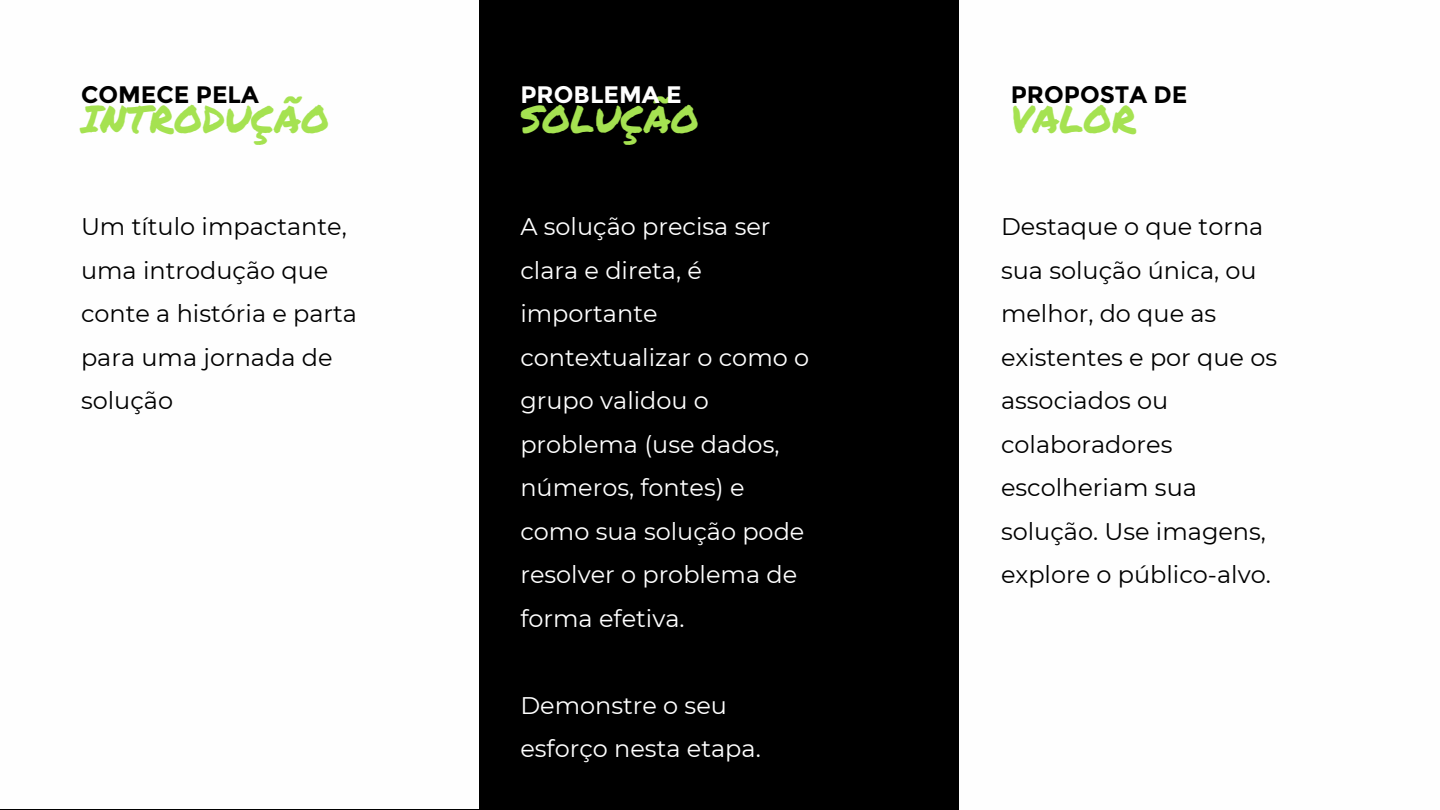
<style>
.page{position:relative;width:1440px;height:810px;background:#fff}
.page>*{position:absolute;margin:0;border:0;box-sizing:border-box;transform-origin:0 0}
.t1{font:38px "Permanent Marker";color:#a5e251}
.t2{font:24px/43.5px "Montserrat";color:#000}
.t3{font:24px/43.5px "Montserrat";color:#fff}
.t4{font:700 23.9px "Montserrat";color:#000}
.t5{font:700 23.9px "Montserrat";color:#fff}
</style>
<div class="page">
<div style="left:480px;top:0;width:480px;height:810px;background:#000"></div>
<h1 class="t4" style="left:81px;top:80px;width:179px">COMECE PELA</h1>
<h2 class="t1" style="left:81px;top:91px;width:250px">INTRODUÇÃO</h2>
<h2 class="t5" style="left:520px;top:80px;width:163px">PROBLEMA E</h2>
<p class="t1" style="left:520px;top:91px;width:180px">SOLUÇÃO</p>
<p class="t2" style="left:81px;top:205px;width:278px">Um título impactante, uma introdução que conte a história e parta para uma jornada de solução</p>
<p class="t3" style="left:520px;top:205px;width:290px">A solução precisa ser clara e direta, é importante contextualizar o como o grupo validou o problema (use dados, números, fontes) e como sua solução pode resolver o problema de forma efetiva.</p>
<h1 class="t3" style="left:520px;top:683px;width:242px">Demonstre o seu esforço nesta etapa.</h1>
<p class="t4" style="left:1011px;top:80px;width:178px">PROPOSTA DE</p>
<h1 class="t1" style="left:1011px;top:91px;width:127px">VALOR</h1>
<p class="t2" style="left:1001px;top:205px;width:278px">Destaque o que torna sua solução única, ou melhor, do que as existentes e por que os associados ou colaboradores escolheriam sua solução. Use imagens, explore o público-alvo.</p>
</div>
